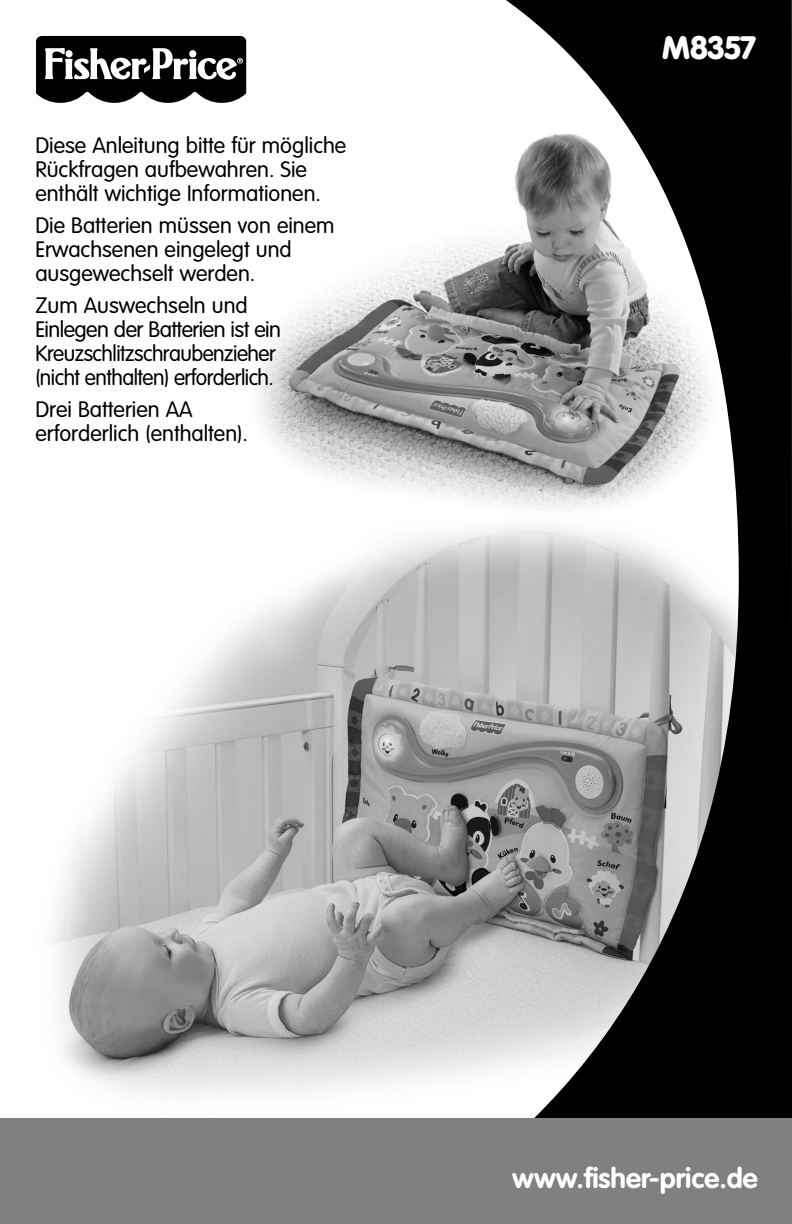
<style>
.page{position:relative;width:792px;height:1224px;background:#fff}
.page>*{position:absolute;margin:0;border:0;box-sizing:border-box;transform-origin:0 0}
.t1{font:900 32px "VAG Rounded Std";color:#fff}
.t2{font:700 28px "VAG Rounded Std";color:#fff}
.t3{font:300 22px/24px "VAG Rounded Std";color:#000}
.t4{font:300 22px/24px "VAG Rounded Std";letter-spacing:-.025em;color:#000}
</style>
<div class="page">
<img style="left:4px;top:547px;width:390px;height:572px">
<img style="left:257px;top:271px;width:137px;height:216px">
<svg style="left:394px;top:0;width:398px;height:1119px"></svg>
<div style="left:0;top:1119px;width:792px;height:105px;background:#808080"></div>
<svg style="left:36px;top:35px;width:211px;height:68px"></svg>
<div style="left:65px;top:50px;width:8px;height:8px;background:#fff;border-radius:50%"></div>
<p class="t3" style="left:35px;top:135px;width:313px">Diese Anleitung bitte für mögliche<br>Rückfragen aufbewahren. Sie enthält wichtige Informationen.</p>
<p class="t3" style="left:35px;top:215px;width:301px">Die Batterien müssen von einem<br>Erwachsenen eingelegt und ausgewechselt werden.</p>
<p class="t4" style="left:35px;top:295px;width:247px">Zum Auswechseln und<br>Einlegen der Batterien ist ein<br>Kreuzschlitzschraubenzieher (nicht enthalten) erforderlich.</p>
<p class="t3" style="left:35px;top:399px;width:214px">Drei Batterien AA erforderlich (enthalten).</p>
<h1 class="t1" style="left:662px;top:34px;width:95px">M8357</h1>
<p class="t2" style="left:512px;top:1166px;width:247px">www.fisher-price.de</p>
</div>
